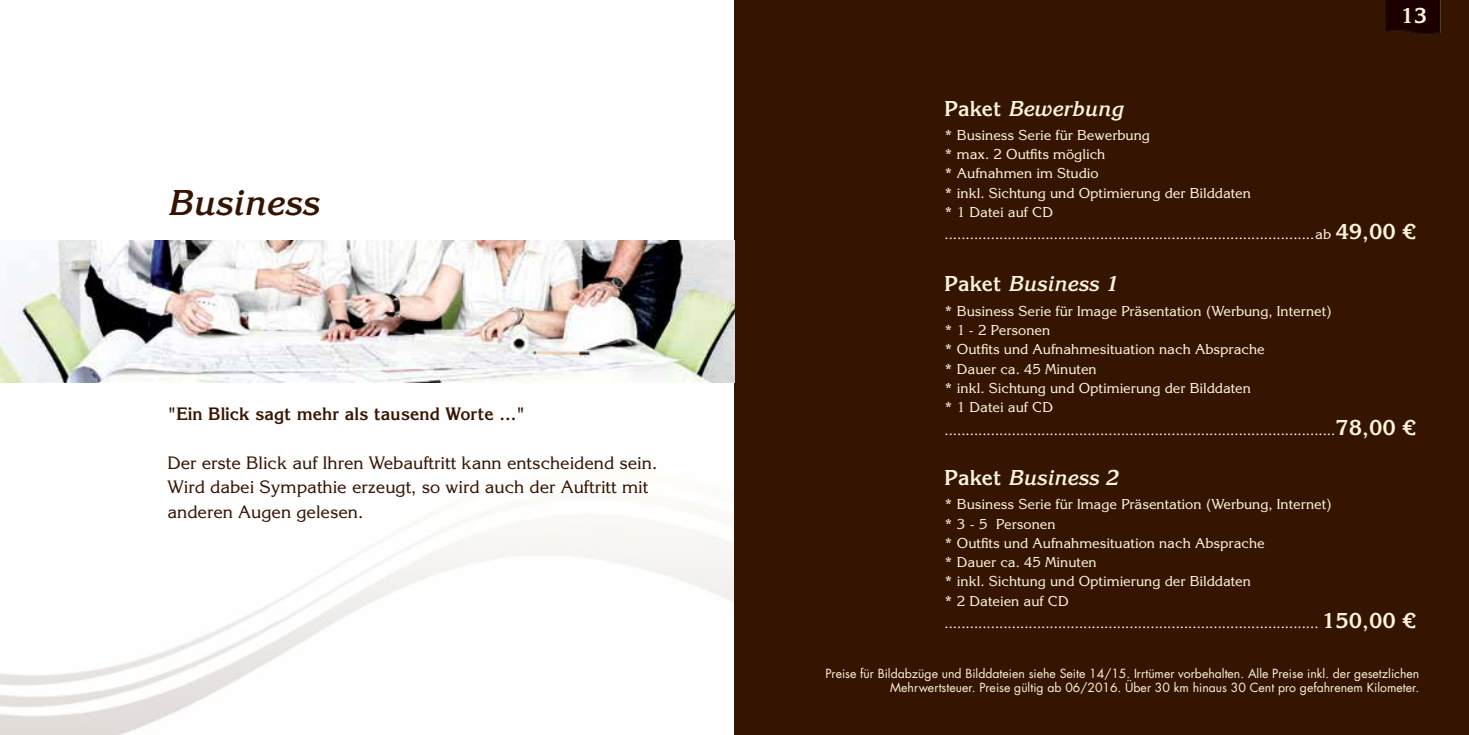
<style>
.page{position:relative;width:1469px;height:735px;background:#fff}
.page>*{position:absolute;margin:0;border:0;box-sizing:border-box;transform-origin:0 0}
.t1{font:italic 700 35px "Korinna Std";color:#361402}
.t2{font:italic 700 21px "Korinna Std";color:#fdf7d7}
.t3{font:700 21px "Korinna Std";color:#fdf7d7}
.t4{font:17.5px/24.5px "Korinna Std";color:#361402}
.t5{font:700 17.5px "Korinna Std";color:#361402}
.t6{font:14px/19.2px "Korinna Std";color:#fdf7d7}
.t7{font:12.25px/14.7px "Futura";color:#fdf7d7;text-align:right}
.s1{font-style:normal}
.s2{font-weight:700;font-size:21px}
</style>
<div class="page">
<div style="left:734px;top:0;width:734px;height:734px;background:#361402"></div>
<img style="left:1384px;top:0;width:57px;height:35px">
<img style="left:0;top:240px;width:734px;height:142px">
<h1 class="t1" style="left:167px;top:181px;width:153px">Business</h1>
<p class="t5" style="left:167px;top:402px;width:359px">"Ein Blick sagt mehr als tausend Worte ..."</p>
<p class="t4" style="left:167px;top:450px;width:491px">Der erste Blick auf Ihren Webauftritt kann entscheidend sein.<br>Wird dabei Sympathie erzeugt, so wird auch der Auftritt mit anderen Augen gelesen.</p>
<h2 class="t3" style="left:1400px;top:3px;width:28px">13</h2>
<h2 class="t2" style="left:944px;top:96px;width:180px"><span class="s1">Paket</span> Bewerbung</h2>
<p class="t6" style="left:944px;top:125px;width:308px">* Business Serie für Bewerbung<br>* max. 2 Outfits möglich<br>* Aufnahmen im Studio<br>* inkl. Sichtung und Optimierung der Bilddaten * 1 Datei auf CD</p>
<p class="t6" style="left:944px;top:224px;width:473px">........................................................................................ab <span class="s2">49,00 €</span></p>
<h2 class="t2" style="left:944px;top:271px;width:175px"><span class="s1">Paket</span> Business 1</h2>
<p class="t6" style="left:944px;top:301px;width:389px">* Business Serie für Image Präsentation (Werbung, Internet) * 1 - 2 Personen<br>* Outfits und Aufnahmesituation nach Absprache<br>* Dauer ca. 45 Minuten<br>* inkl. Sichtung und Optimierung der Bilddaten<br>* 1 Datei auf CD</p>
<p class="t6" style="left:944px;top:419px;width:473px">.............................................................................................<span class="s2">78,00 €</span></p>
<h2 class="t2" style="left:944px;top:465px;width:175px"><span class="s1">Paket</span> Business 2</h2>
<p class="t6" style="left:944px;top:494px;width:389px">* Business Serie für Image Präsentation (Werbung, Internet) * 3 - 5 Personen<br>* Outfits und Aufnahmesituation nach Absprache<br>* Dauer ca. 45 Minuten<br>* inkl. Sichtung und Optimierung der Bilddaten<br>* 2 Dateien auf CD</p>
<p class="t6" style="left:944px;top:613px;width:473px">......................................................................................... <span class="s2">150,00 €</span></p>
<p class="t7" style="left:825px;top:665px;width:595px">Preise für Bildabzüge und Bilddateien siehe Seite 14/15. Irrtümer vorbehalten. Alle Preise inkl. der gesetzlichen<br>Mehrwertsteuer. Preise gültig ab 06/2016. Über 30 km hinaus 30 Cent pro gefahrenem Kilometer.</p>
</div>
